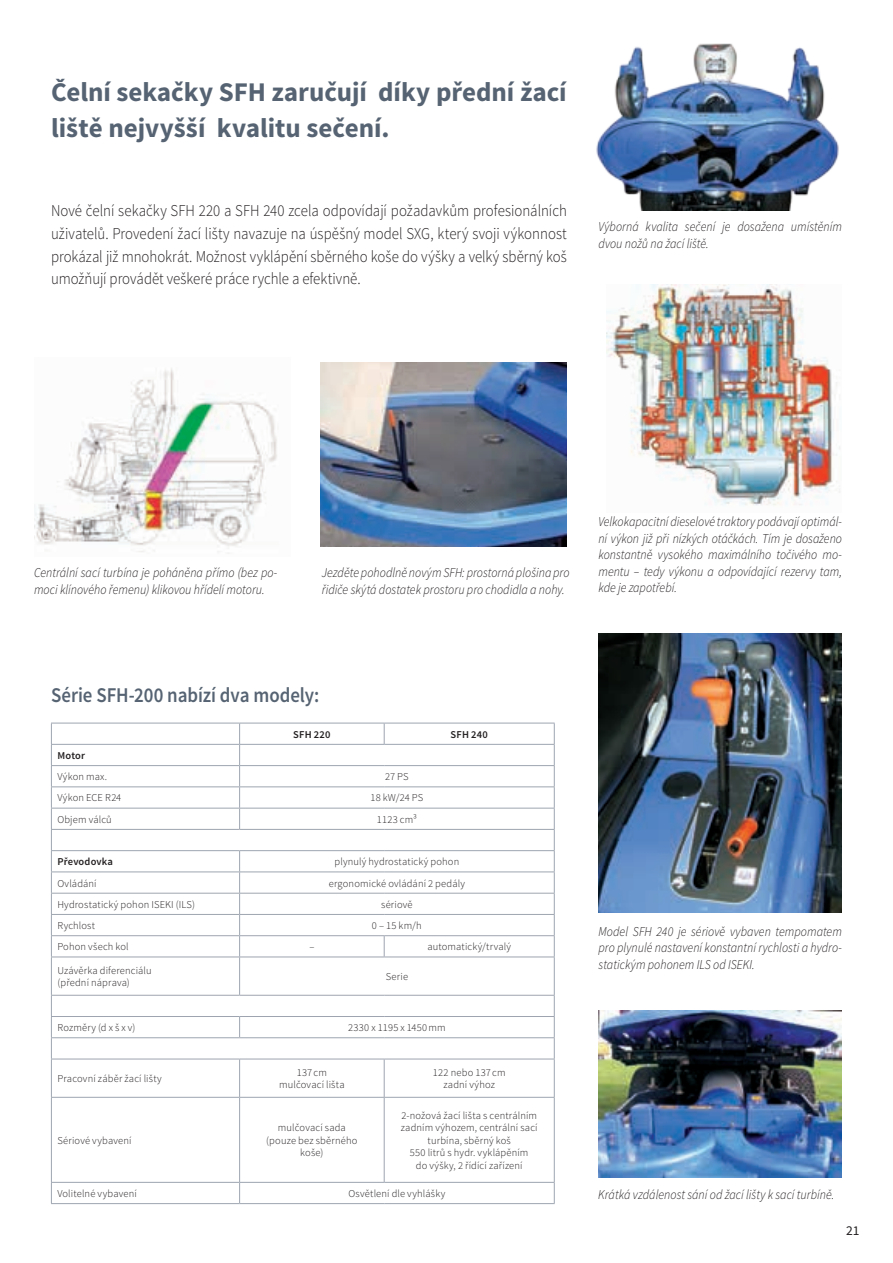
<style>
.page{position:relative;width:893px;height:1263px;background:#fff}
.page>*{position:absolute;margin:0;border:0;box-sizing:border-box;transform-origin:0 0}
.t1{font:700 27px/36px "Source Sans Pro";color:#566372}
.t2{font:600 21px "Source Sans Pro";letter-spacing:-.005em;color:#566372;scale:.9 1}
.t3{font:300 16.5px/22.5px "Source Sans Pro";color:#231f20;text-align:justify;scale:.9 1}
.t4{font:italic 300 13.5px/16.5px "Source Sans Pro";color:#231f20;scale:.9 1}
.t5{font:13.5px "Source Sans Pro";color:#231f20}
.t6{font:300 10.5px/12.6px "Source Sans Pro";letter-spacing:.015em;color:#231f20;text-align:center}
.t7{font:600 10.5px "Source Sans Pro";letter-spacing:.015em;color:#231f20}
</style>
<div class="page">
<img style="left:607px;top:285px;width:233px;height:221px">
<img style="left:34px;top:368px;width:243px;height:186px">
<img style="left:598px;top:1010px;width:244px;height:168px">
<img style="left:596px;top:43px;width:243px;height:168px">
<img style="left:320px;top:362px;width:247px;height:184px">
<img style="left:598px;top:634px;width:244px;height:279px">
<hr style="left:51px;top:723px;width:189px;height:1px;background:#9ea5b0">
<hr style="left:240px;top:723px;width:144px;height:1px;background:#9ea5b0">
<hr style="left:384px;top:723px;width:171px;height:1px;background:#9ea5b0">
<svg style="left:384px;top:723px;width:1px;height:21px"></svg>
<hr style="left:51px;top:744px;width:189px;height:1px;background:#9ea5b0">
<hr style="left:240px;top:744px;width:144px;height:1px;background:#9ea5b0">
<hr style="left:384px;top:744px;width:171px;height:1px;background:#9ea5b0">
<hr style="left:51px;top:765px;width:189px;height:1px;background:#9ea5b0">
<hr style="left:240px;top:765px;width:144px;height:1px;background:#9ea5b0">
<hr style="left:384px;top:765px;width:171px;height:1px;background:#9ea5b0">
<hr style="left:51px;top:786px;width:189px;height:1px;background:#9ea5b0">
<hr style="left:240px;top:786px;width:144px;height:1px;background:#9ea5b0">
<hr style="left:384px;top:786px;width:171px;height:1px;background:#9ea5b0">
<hr style="left:51px;top:808px;width:189px;height:1px;background:#9ea5b0">
<hr style="left:240px;top:808px;width:144px;height:1px;background:#9ea5b0">
<svg style="left:239px;top:723px;width:1px;height:106px"></svg>
<hr style="left:384px;top:808px;width:171px;height:1px;background:#9ea5b0">
<hr style="left:51px;top:829px;width:189px;height:1px;background:#9ea5b0">
<hr style="left:240px;top:829px;width:144px;height:1px;background:#9ea5b0">
<hr style="left:384px;top:829px;width:171px;height:1px;background:#9ea5b0">
<hr style="left:51px;top:850px;width:189px;height:1px;background:#9ea5b0">
<hr style="left:240px;top:850px;width:144px;height:1px;background:#9ea5b0">
<hr style="left:384px;top:850px;width:171px;height:1px;background:#9ea5b0">
<hr style="left:51px;top:871px;width:189px;height:1px;background:#9ea5b0">
<hr style="left:240px;top:871px;width:144px;height:1px;background:#9ea5b0">
<hr style="left:384px;top:871px;width:171px;height:1px;background:#9ea5b0">
<hr style="left:51px;top:893px;width:189px;height:1px;background:#9ea5b0">
<hr style="left:240px;top:893px;width:144px;height:1px;background:#9ea5b0">
<hr style="left:384px;top:893px;width:171px;height:1px;background:#9ea5b0">
<hr style="left:51px;top:914px;width:189px;height:1px;background:#9ea5b0">
<hr style="left:240px;top:914px;width:144px;height:1px;background:#9ea5b0">
<hr style="left:384px;top:914px;width:171px;height:1px;background:#9ea5b0">
<hr style="left:51px;top:935px;width:189px;height:1px;background:#9ea5b0">
<svg style="left:51px;top:723px;width:1px;height:233px"></svg>
<hr style="left:240px;top:935px;width:144px;height:1px;background:#9ea5b0">
<svg style="left:239px;top:851px;width:1px;height:105px"></svg>
<hr style="left:384px;top:935px;width:171px;height:1px;background:#9ea5b0">
<svg style="left:384px;top:936px;width:1px;height:20px"></svg>
<svg style="left:554px;top:723px;width:1px;height:233px"></svg>
<hr style="left:51px;top:956px;width:189px;height:1px;background:#9ea5b0">
<hr style="left:51px;top:957px;width:1px;height:38px;background:#9ea5b0">
<hr style="left:240px;top:956px;width:144px;height:1px;background:#9ea5b0">
<hr style="left:239px;top:957px;width:1px;height:38px;background:#9ea5b0">
<hr style="left:384px;top:956px;width:171px;height:1px;background:#9ea5b0">
<hr style="left:554px;top:957px;width:1px;height:38px;background:#9ea5b0">
<hr style="left:51px;top:995px;width:189px;height:1px;background:#9ea5b0">
<hr style="left:240px;top:995px;width:144px;height:1px;background:#9ea5b0">
<hr style="left:384px;top:995px;width:171px;height:1px;background:#9ea5b0">
<hr style="left:51px;top:1016px;width:189px;height:1px;background:#9ea5b0">
<hr style="left:240px;top:1016px;width:144px;height:1px;background:#9ea5b0">
<svg style="left:239px;top:1017px;width:1px;height:20px"></svg>
<hr style="left:384px;top:1016px;width:171px;height:1px;background:#9ea5b0">
<hr style="left:51px;top:1037px;width:189px;height:1px;background:#9ea5b0">
<svg style="left:51px;top:995px;width:1px;height:64px"></svg>
<hr style="left:240px;top:1037px;width:144px;height:1px;background:#9ea5b0">
<hr style="left:384px;top:1037px;width:171px;height:1px;background:#9ea5b0">
<svg style="left:554px;top:995px;width:1px;height:64px"></svg>
<hr style="left:51px;top:1059px;width:189px;height:1px;background:#9ea5b0">
<hr style="left:51px;top:1059px;width:1px;height:38px;background:#9ea5b0">
<hr style="left:240px;top:1059px;width:144px;height:1px;background:#9ea5b0">
<hr style="left:239px;top:1059px;width:1px;height:38px;background:#9ea5b0">
<hr style="left:384px;top:1059px;width:171px;height:1px;background:#9ea5b0">
<hr style="left:384px;top:1059px;width:1px;height:38px;background:#9ea5b0">
<hr style="left:554px;top:1059px;width:1px;height:38px;background:#9ea5b0">
<hr style="left:51px;top:1097px;width:189px;height:1px;background:#9ea5b0">
<hr style="left:51px;top:1098px;width:1px;height:84px;background:#9ea5b0">
<hr style="left:240px;top:1097px;width:144px;height:1px;background:#9ea5b0">
<hr style="left:239px;top:1098px;width:1px;height:84px;background:#9ea5b0">
<hr style="left:384px;top:1097px;width:171px;height:1px;background:#9ea5b0">
<hr style="left:384px;top:1098px;width:1px;height:84px;background:#9ea5b0">
<hr style="left:554px;top:1098px;width:1px;height:84px;background:#9ea5b0">
<hr style="left:51px;top:1182px;width:189px;height:1px;background:#9ea5b0">
<svg style="left:51px;top:1183px;width:1px;height:20px"></svg>
<hr style="left:240px;top:1182px;width:144px;height:1px;background:#9ea5b0">
<svg style="left:239px;top:1183px;width:1px;height:20px"></svg>
<hr style="left:384px;top:1182px;width:171px;height:1px;background:#9ea5b0">
<svg style="left:554px;top:1183px;width:1px;height:20px"></svg>
<hr style="left:51px;top:1203px;width:189px;height:1px;background:#9ea5b0">
<hr style="left:240px;top:1203px;width:144px;height:1px;background:#9ea5b0">
<hr style="left:384px;top:1203px;width:171px;height:1px;background:#9ea5b0">
<h1 class="t1" style="left:51px;top:75px;width:517px">Čelní sekačky SFH zaručují díky přední žací liště nejvyšší kvalitu sečení.</h1>
<p class="t3" style="left:51px;top:200px;width:575px">Nové čelní sekačky sFh 220 a sFh 240 zcela odpovídají požadavkům profesionálních uživatelů. provedení žací lišty navazuje na úspěšný model sXG, který svoji výkonnost prokázal již mnohokrát. možnost vyklápění sběrného koše do výšky a velký sběrný koš umožňují provádět veškeré práce rychle a efektivně.</p>
<p class="t4" style="left:598px;top:218px;width:272px">Výborná kvalita sečení je dosažena umístěním dvou nožů na žací liště.</p>
<p class="t4" style="left:34px;top:564px;width:272px">Centrální sací turbína je poháněna přímo (bez po&shy;moci klínového řemenu) klikovou hřídelí motoru.</p>
<p class="t4" style="left:322px;top:564px;width:277px">Jezděte pohodlně novým SFH: prostorná plošina pro řidiče skýtá dostatek prostoru pro chodidla a nohy.</p>
<p class="t4" style="left:598px;top:513px;width:272px;text-align:justify">Velkokapacitní dieselové traktory podávají optimál&shy;ní výkon již při nízkých otáčkách. Tím je dosaženo konstantně vysokého maximálního točivého mo&shy;mentu – tedy výkonu a odpovídající rezervy tam, kde je zapotřebí.</p>
<h2 class="t2" style="left:51px;top:682px;width:300px">Série SFH-200 nabízí dva modely:</h2>
<p class="t7" style="left:293px;top:727px;width:39px">SFH 220</p>
<p class="t7" style="left:451px;top:727px;width:39px">SFH 240</p>
<p class="t7" style="left:57px;top:749px;width:29px">motor</p>
<p class="t6" style="left:57px;top:770px;width:51px">Výkon max.</p>
<p class="t6" style="left:385px;top:770px;width:25px">27 ps</p>
<p class="t6" style="left:57px;top:792px;width:65px">Výkon EcE r24</p>
<p class="t6" style="left:371px;top:792px;width:54px">18 kW/24 ps</p>
<p class="t6" style="left:57px;top:813px;width:56px">Objem válců</p>
<p class="t6" style="left:377px;top:813px;width:41px">1123 cm³</p>
<p class="t7" style="left:57px;top:855px;width:57px">Převodovka</p>
<p class="t6" style="left:335px;top:855px;width:126px">plynulý hydrostatický pohon</p>
<p class="t6" style="left:57px;top:877px;width:41px">Ovládání</p>
<p class="t6" style="left:329px;top:877px;width:138px">ergonomické ovládání 2 pedály</p>
<p class="t6" style="left:57px;top:898px;width:139px">hydrostatický pohon isEki (ils)</p>
<p class="t6" style="left:381px;top:898px;width:33px">sériově</p>
<p class="t6" style="left:57px;top:919px;width:39px">rychlost</p>
<p class="t6" style="left:372px;top:919px;width:51px">0 – 15 km/h</p>
<p class="t6" style="left:57px;top:940px;width:73px">pohon všech kol</p>
<p class="t6" style="left:309px;top:940px;width:7px">–</p>
<p class="t6" style="left:427px;top:940px;width:85px">automatický/trvalý</p>
<p class="t6" style="left:57px;top:964px;width:96px;text-align:left">Uzávěrka diferenciálu (přední náprava)</p>
<p class="t6" style="left:386px;top:970px;width:24px">serie</p>
<p class="t6" style="left:57px;top:1021px;width:80px">rozměry (d x š x v)</p>
<p class="t6" style="left:348px;top:1021px;width:99px">2330 x 1195 x 1450mm</p>
<p class="t6" style="left:57px;top:1072px;width:106px">pracovní záběr žací lišty</p>
<p class="t6" style="left:279px;top:1066px;width:67px">137cm mulčovací lišta</p>
<p class="t6" style="left:433px;top:1066px;width:74px">122 nebo 137cm zadní výhoz</p>
<p class="t6" style="left:57px;top:1134px;width:76px">sériové vybavení</p>
<p class="t6" style="left:266px;top:1121px;width:93px">mulčovací sada (pouze bez sběrného koše)</p>
<p class="t6" style="left:401px;top:1109px;width:138px">2-nožová žací lišta s centrálním zadním výhozem, centrální sací turbína, sběrný koš<br>550 litrů s hydr. vyklápěním<br>do výšky, 2 řídící zařízení</p>
<p class="t6" style="left:57px;top:1187px;width:81px">Volitelné vybavení</p>
<p class="t6" style="left:349px;top:1187px;width:98px">Osvětlení dle vyhlášky</p>
<p class="t4" style="left:598px;top:923px;width:272px;text-align:justify">Model SFH 240 je sériově vybaven tempomatem pro plynulé nastavení konstantní rychlosti a hydro&shy;statickým pohonem ILS od ISEKI.</p>
<p class="t4" style="left:598px;top:1186px;width:264px">Krátká vzdálenost sání od žací lišty k sací turbíně.</p>
<p class="t5" style="left:846px;top:1222px;width:15px">21</p>
</div>
